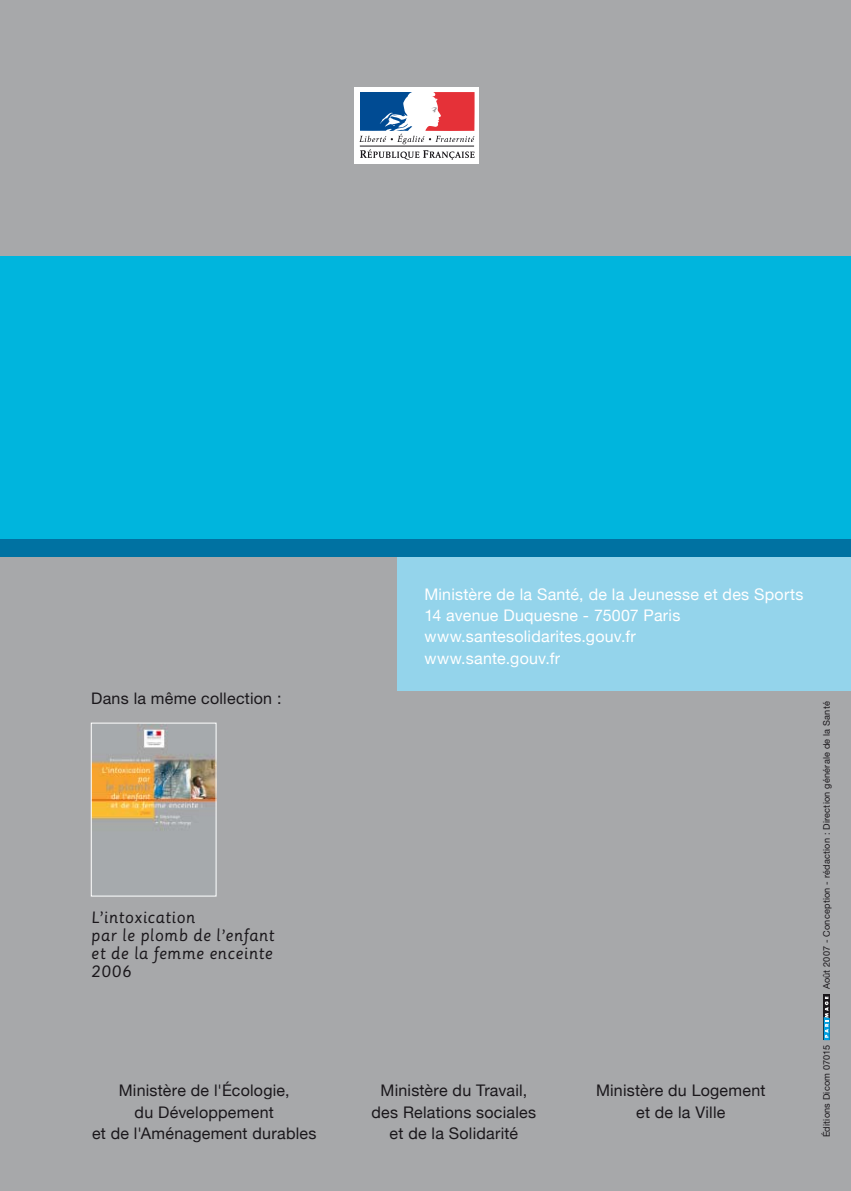
<style>
.page{position:relative;width:851px;height:1191px;background:#fff}
.page>*{position:absolute;margin:0;border:0;box-sizing:border-box;transform-origin:0 0}
.t1{font:16px/21.4px "Helvetica Neue";letter-spacing:.015em;color:#1a171b;text-align:center}
.t2{font:16px/21.4px "Helvetica Neue";letter-spacing:.015em;color:#fff}
.t3{font:16px/18px "Sassoon Primary";letter-spacing:.03em;color:#1a171b}
.t4{font:16px "Helvetica Neue";letter-spacing:.015em;color:#1a171b}
.t5{font:9.2px "Helvetica Neue";letter-spacing:.025em;color:#1a171b}
</style>
<div class="page">
<hr style="left:850px;top:0;width:1px;height:1191px;background:#a7a8aa">
<hr style="left:850px;top:256px;width:1px;height:295px;background:#00b5dd">
<hr style="left:850px;top:556px;width:1px;height:134px;background:#94d4eb">
<svg style="left:850px;top:539px;width:1px;height:17px"></svg>
<div style="left:0;top:0;width:850px;height:1191px;background:#a7a8aa"></div>
<div style="left:0;top:256px;width:850px;height:295px;background:#00b5dd"></div>
<div style="left:397px;top:556px;width:453px;height:134px;background:#94d4eb"></div>
<div style="left:0;top:539px;width:850px;height:17px;background:#0072a2"></div>
<img style="left:93px;top:724px;width:121px;height:106px">
<div style="left:91px;top:722px;width:125px;height:174px;border:1px solid #fff"></div>
<div style="left:823px;top:994px;width:6px;height:46px;background:#1a171b"></div>
<svg style="left:823px;top:996px;width:6px;height:44px"></svg>
<div style="left:354px;top:88px;width:125px;height:76px;background:#fff"></div>
<svg style="left:359px;top:92px;width:115px;height:68px"></svg>
<p class="t4" style="left:91px;top:693px;width:192px">Dans la même collection :</p>
<p class="t3" style="left:91px;top:909px;width:185px">L’intoxication<br>par le plomb de l’enfant et de la femme enceinte<br>2006</p>
<p class="t2" style="left:424px;top:583px;width:380px">Ministère de la Santé, de la Jeunesse et des Sports 14 avenue Duquesne - 75007 Paris www.santesolidarites.gouv.fr<br>www.sante.gouv.fr</p>
<p class="t5" style="left:823px;top:989px;width:289px;rotate:-90deg">Août 2007 - Conception - rédaction : Direction générale de la Santé</p>
<p class="t1" style="left:92px;top:1079px;width:226px">Ministère de l'Écologie,<br>du Développement<br>et de l'Aménagement durables</p>
<p class="t1" style="left:371px;top:1079px;width:166px">Ministère du Travail, des Relations sociales et de la Solidarité</p>
<p class="t1" style="left:596px;top:1079px;width:171px">Ministère du Logement et de la Ville</p>
<p class="t5" style="left:823px;top:1137px;width:94px;rotate:-90deg">Éditions Dicom 07015</p>
</div>
